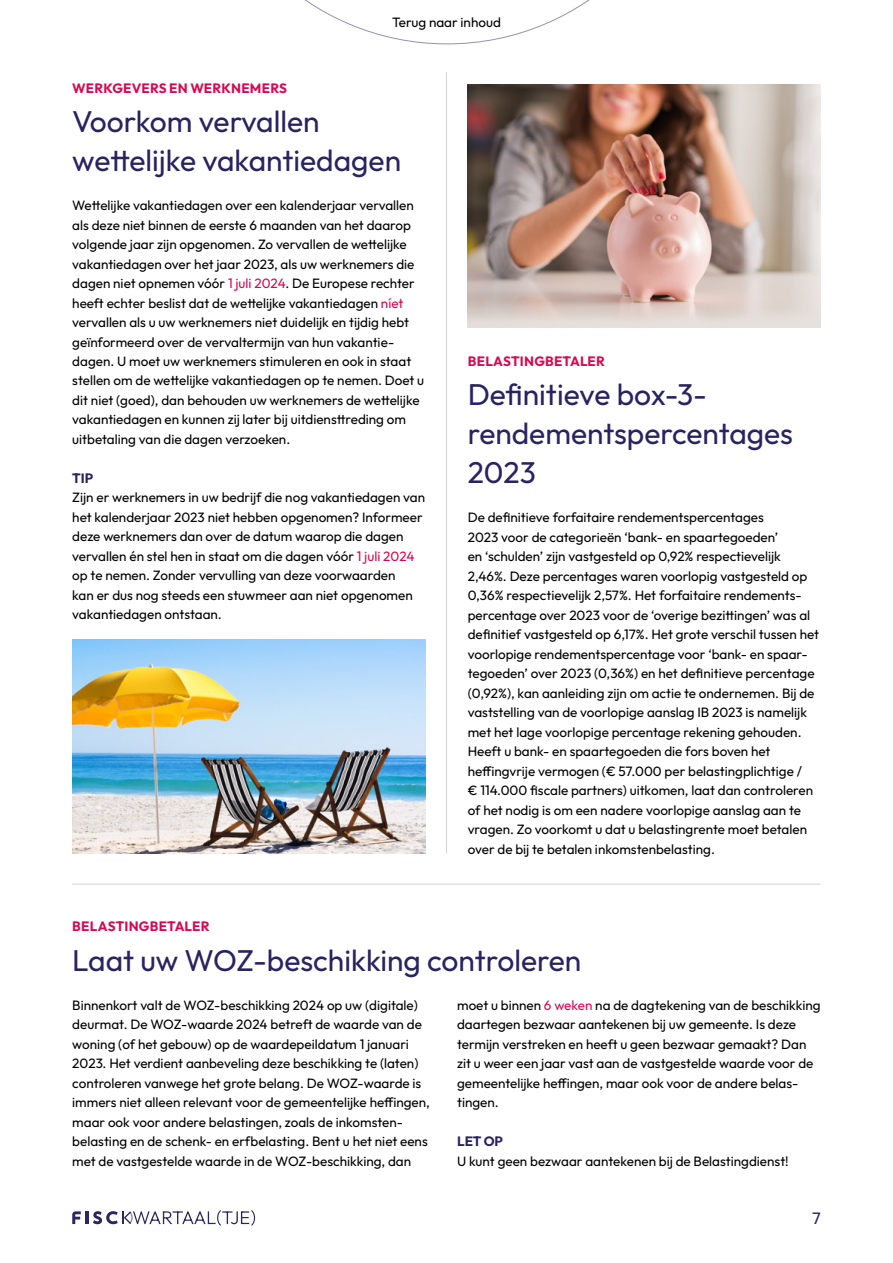
<style>
.page{position:relative;width:893px;height:1263px;background:#fff}
.page>*{position:absolute;margin:0;border:0;box-sizing:border-box;transform-origin:0 0}
.t1{font:30px/39px "Outfit";color:#282361}
.t2{font:16.5px "Outfit";color:#282361}
.t3{font:13.5px/19.5px "Outfit";color:#000}
.t4{font:700 13.5px "Outfit";letter-spacing:.015em;color:#d60a52}
.t5{font:700 13.5px "Outfit";color:#282361}
.s1{color:#d60a52}
</style>
<div class="page">
<svg style="left:304px;top:0;width:286px;height:44px"></svg>
<svg style="left:72px;top:1210px;width:183px;height:16px"></svg>
<img style="left:72px;top:639px;width:353px;height:215px">
<img style="left:468px;top:84px;width:353px;height:243px">
<hr style="left:72px;top:884px;width:749px;height:1px;background:#d4d3df">
<hr style="left:446px;top:72px;width:1px;height:782px;background:#d4d3df">
<p class="t3" style="left:392px;top:12px;width:110px">Terug naar inhoud</p>
<p class="t4" style="left:72px;top:79px;width:216px">WERKGEVERS EN WERKNEMERS</p>
<h1 class="t1" style="left:72px;top:103px;width:330px">Voorkom vervallen wettelijke vakantiedagen</h1>
<p class="t3" style="left:72px;top:196px;width:353px">Wettelijke vakantiedagen over een kalenderjaar vervallen als deze niet binnen de eerste 6 maanden van het daarop volgende jaar zijn opgenomen. Zo vervallen de wettelijke vakantiedagen over het jaar 2023, als uw werknemers die dagen niet opnemen vóór <span class="s1">1 juli 2024</span>. De Europese rechter heeft echter beslist dat de wettelijke vakantiedagen <span class="s1">níet </span>vervallen als u uw werknemers niet duidelijk en tijdig hebt geïnformeerd over de vervaltermijn van hun vakantie&shy;dagen. U moet uw werknemers stimuleren en ook in staat stellen om de wettelijke vakantiedagen op te nemen. Doet u dit niet (goed), dan behouden uw werknemers de wettelijke vakantiedagen en kunnen zij later bij uitdiensttreding om uitbetaling van die dagen verzoeken.</p>
<p class="t5" style="left:72px;top:469px;width:23px">TIP</p>
<p class="t3" style="left:72px;top:488px;width:354px">Zijn er werknemers in uw bedrijf die nog vakantiedagen van het kalenderjaar 2023 niet hebben opgenomen? Informeer deze werknemers dan over de datum waarop die dagen vervallen én stel hen in staat om die dagen vóór <span class="s1">1 juli 2024 </span>op te nemen. Zonder vervulling van deze voorwaarden<br>kan er dus nog steeds een stuwmeer aan niet opgenomen vakantiedagen ontstaan.</p>
<p class="t4" style="left:468px;top:352px;width:139px">BELASTINGBETALER</p>
<h1 class="t1" style="left:468px;top:376px;width:327px">Definitieve box-3- rendementspercentages<br>2023</h1>
<p class="t3" style="left:468px;top:508px;width:353px">De definitieve forfaitaire rendementspercentages<br>2023 voor de categorieën ‘bank- en spaartegoeden’<br>en ‘schulden’ zijn vastgesteld op 0,92% respectievelijk 2,46%. Deze percentages waren voorlopig vastgesteld op 0,36% respectievelijk 2,57%. Het forfaitaire rendements&shy;percentage over 2023 voor de ‘overige bezittingen’ was al definitief vastgesteld op 6,17%. Het grote verschil tussen het voorlopige rendementspercentage voor ‘bank- en spaar&shy;tegoeden’ over 2023 (0,36%) en het definitieve percentage (0,92%), kan aanleiding zijn om actie te ondernemen. Bij de vaststelling van de voorlopige aanslag IB 2023 is namelijk met het lage voorlopige percentage rekening gehouden.<br>Heeft u bank- en spaartegoeden die fors boven het heffingvrije vermogen (€ 57.000 per belastingplichtige /<br>€ 114.000 fiscale partners) uitkomen, laat dan controleren of het nodig is om een nadere voorlopige aanslag aan te vragen. Zo voorkomt u dat u belastingrente moet betalen over de bij te betalen inkomstenbelasting.</p>
<p class="t4" style="left:72px;top:918px;width:139px">BELASTINGBETALER</p>
<h1 class="t1" style="left:72px;top:941px;width:510px">Laat uw WOZ-beschikking controleren</h1>
<p class="t3" style="left:457px;top:995px;width:365px">moet u binnen <span class="s1">6 weken</span> na de dagtekening van de beschikking daartegen bezwaar aantekenen bij uw gemeente. Is deze termijn verstreken en heeft u geen bezwaar gemaakt? Dan zit u weer een jaar vast aan de vastgestelde waarde voor de gemeentelijke heffingen, maar ook voor de andere belas&shy;tingen.</p>
<p class="t5" style="left:457px;top:1132px;width:47px">LET OP</p>
<p class="t3" style="left:457px;top:1151px;width:333px">U kunt geen bezwaar aantekenen bij de Belastingdienst!</p>
<p class="t3" style="left:72px;top:995px;width:359px">Binnenkort valt de WOZ-beschikking 2024 op uw (digitale) deurmat. De WOZ-waarde 2024 betreft de waarde van de woning (of het gebouw) op de waardepeildatum 1 januari 2023. Het verdient aanbeveling deze beschikking te (laten) controleren vanwege het grote belang. De WOZ-waarde is immers niet alleen relevant voor de gemeentelijke heffingen, maar ook voor andere belastingen, zoals de inkomsten&shy;belasting en de schenk- en erfbelasting. Bent u het niet eens met de vastgestelde waarde in de WOZ-beschikking, dan</p>
<p class="t2" style="left:812px;top:1208px;width:10px">7</p>
</div>
